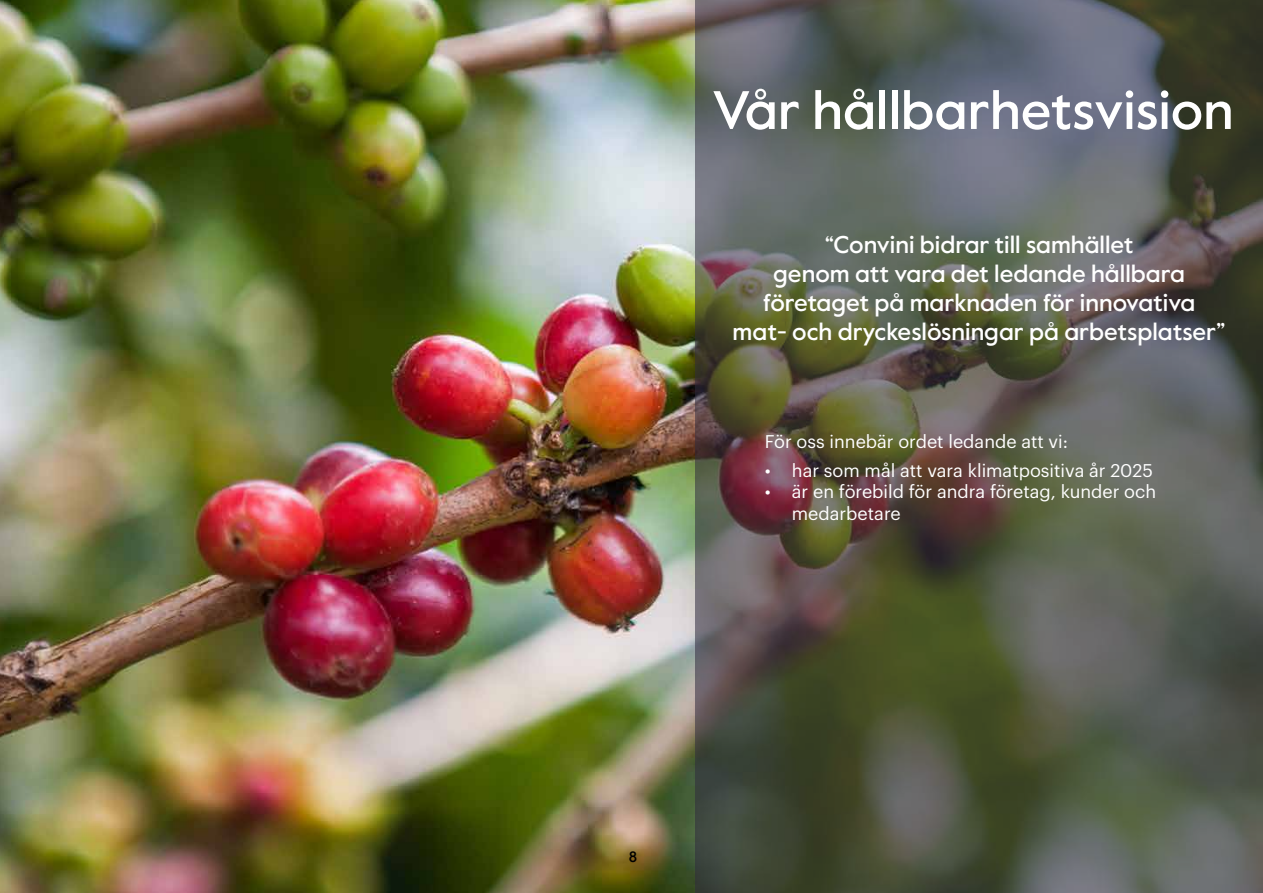
<style>
.page{position:relative;width:1263px;height:893px;background:#fff}
.page>*{position:absolute;margin:0;border:0;box-sizing:border-box;transform-origin:0 0}
.t1{font:500 54px "Value Sans Pro";color:#fff}
.t2{font:500 24.15px/29px "Value Sans Pro";color:#fff;text-align:center}
.t3{font:18px/21.6px "Graphik";color:#fff}
.t4{font:500 15px "Value Sans Pro";color:#000}
</style>
<div class="page">
<img style="left:0;top:0;width:695px;height:893px">
<svg style="left:695px;top:0;width:568px;height:893px;background:#595a50"></svg>
<h1 class="t1" style="left:712px;top:78px;width:522px">Vår hållbarhetsvision</h1>
<p class="t2" style="left:733px;top:231px;width:494px">“Convini bidrar till samhället<br>genom att vara det ledande hållbara företaget på marknaden för innovativa<br>mat- och dryckeslösningar på arbetsplatser”</p>
<p class="t3" style="left:765px;top:429px;width:305px">För oss innebär ordet ledande att vi:</p>
<p class="t3" style="left:765px;top:458px;width:390px">• har som mål att vara klimatpositiva år 2025</p>
<p class="t3" style="left:792px;top:479px;width:366px;text-indent:-27px">• är en förebild för andra företag, kunder och medarbetare</p>
<p class="t4" style="left:629px;top:848px;width:10px">8</p>
</div>
